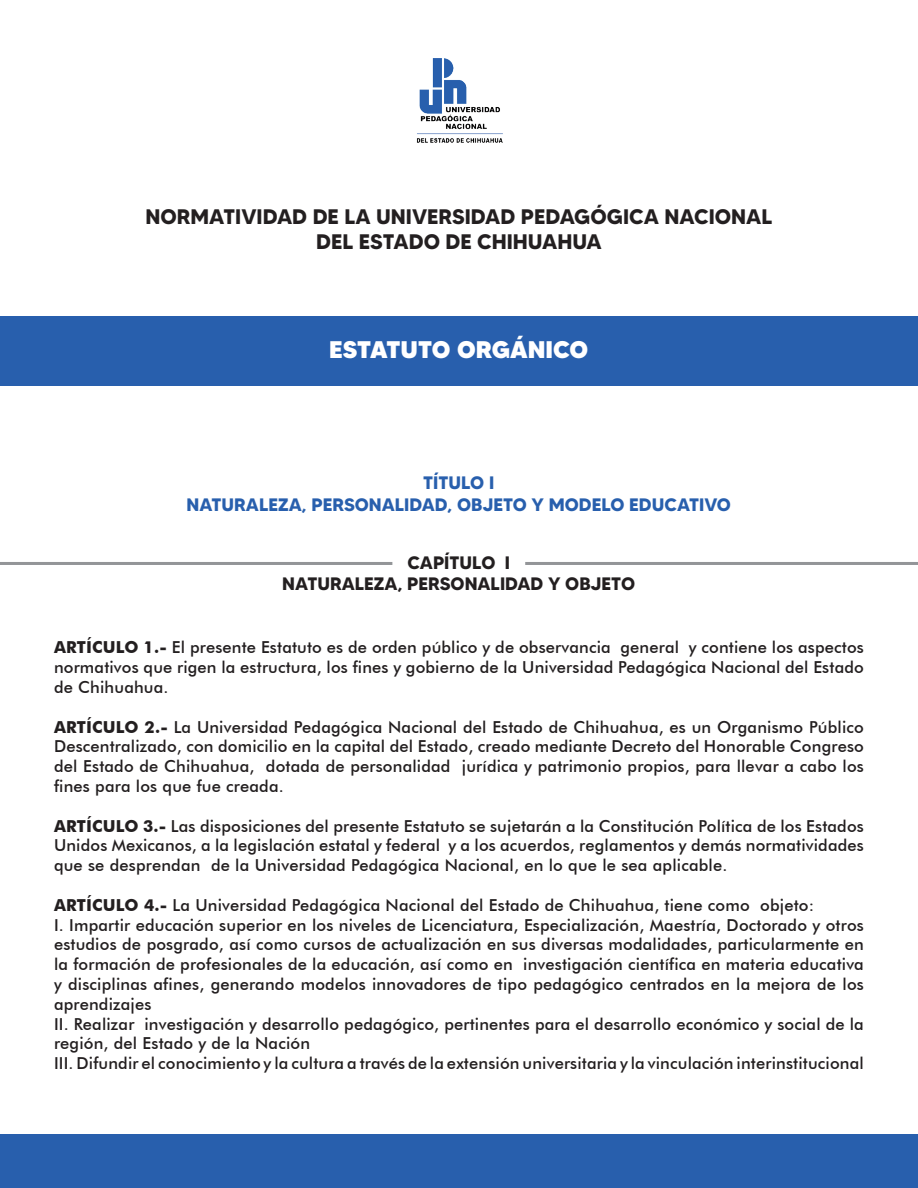
<style>
.page{position:relative;width:918px;height:1188px;background:#fff}
.page>*{position:absolute;margin:0;border:0;box-sizing:border-box;transform-origin:0 0}
.t1{font:800 24px "MADETOMMY";color:#fff}
.t2{font:700 21px "MADETOMMY";color:#231f20}
.t3{font:700 18px "MADETOMMY";color:#285fad}
.t4{font:700 18px "MADETOMMY";color:#231f20}
.t5{font:500 16.5px/19.8px "Futura BT";letter-spacing:.01em;color:#231f20;text-align:justify}
.s1{font-weight:700}
</style>
<div class="page">
<img style="left:416px;top:58px;width:87px;height:85px">
<div style="left:0;top:316px;width:918px;height:70px;background:#285fad"></div>
<hr style="left:0;top:562px;width:392px;height:3px;background:#939598">
<hr style="left:525px;top:562px;width:393px;height:3px;background:#939598">
<div style="left:0;top:1134px;width:918px;height:54px;background:#285fad"></div>
<p class="t2" style="left:146px;top:203px;width:628px">NORMATIVIDAD DE LA UNIVERSIDAD PEDAGÓGICA NACIONAL</p>
<p class="t2" style="left:316px;top:229px;width:287px">DEL ESTADO DE CHIHUAHUA</p>
<p class="t1" style="left:329px;top:335px;width:260px">ESTATUTO ORGÁNICO</p>
<p class="t3" style="left:423px;top:472px;width:73px">TÍTULO I</p>
<p class="t3" style="left:187px;top:493px;width:546px">NATURALEZA, PERSONALIDAD, OBJETO Y MODELO EDUCATIVO</p>
<p class="t4" style="left:407px;top:551px;width:104px">CAPÍTULO I</p>
<p class="t4" style="left:282px;top:573px;width:354px">NATURALEZA, PERSONALIDAD Y OBJETO</p>
<p class="t5" style="left:54px;top:637px;width:811px"><span class="s1">ARTÍCULO 1.-</span> El presente Estatuto es de orden público y de observancia general y contiene los aspectos normativos que rigen la estructura, los fines y gobierno de la Universidad Pedagógica Nacional del Estado de Chihuahua.</p>
<p class="t5" style="left:54px;top:717px;width:812px"><span class="s1">ARTÍCULO 2.-</span> La Universidad Pedagógica Nacional del Estado de Chihuahua, es un Organismo Público Descentralizado, con domicilio en la capital del Estado, creado mediante Decreto del Honorable Congreso del Estado de Chihuahua, dotada de personalidad jurídica y patrimonio propios, para llevar a cabo los fines para los que fue creada.</p>
<p class="t5" style="left:54px;top:816px;width:811px"><span class="s1">ARTÍCULO 3.-</span> Las disposiciones del presente Estatuto se sujetarán a la Constitución Política de los Estados Unidos Mexicanos, a la legislación estatal y federal y a los acuerdos, reglamentos y demás normatividades que se desprendan de la Universidad Pedagógica Nacional, en lo que le sea aplicable.</p>
<p class="t5" style="left:54px;top:895px;width:762px"><span class="s1">ARTÍCULO 4.-</span> La Universidad Pedagógica Nacional del Estado de Chihuahua, tiene como objeto:</p>
<p class="t5" style="left:54px;top:915px;width:812px">I. Impartir educación superior en los niveles de Licenciatura, Especialización, Maestría, Doctorado y otros estudios de posgrado, así como cursos de actualización en sus diversas modalidades, particularmente en la formación de profesionales de la educación, así como en investigación científica en materia educativa y disciplinas afines, generando modelos innovadores de tipo pedagógico centrados en la mejora de los aprendizajes</p>
<p class="t5" style="left:54px;top:1014px;width:811px">II. Realizar investigación y desarrollo pedagógico, pertinentes para el desarrollo económico y social de la región, del Estado y de la Nación</p>
<p class="t5" style="left:54px;top:1053px;width:811px">III. Difundir el conocimiento y la cultura a través de la extensión universitaria y la vinculación interinstitucional</p>
</div>
